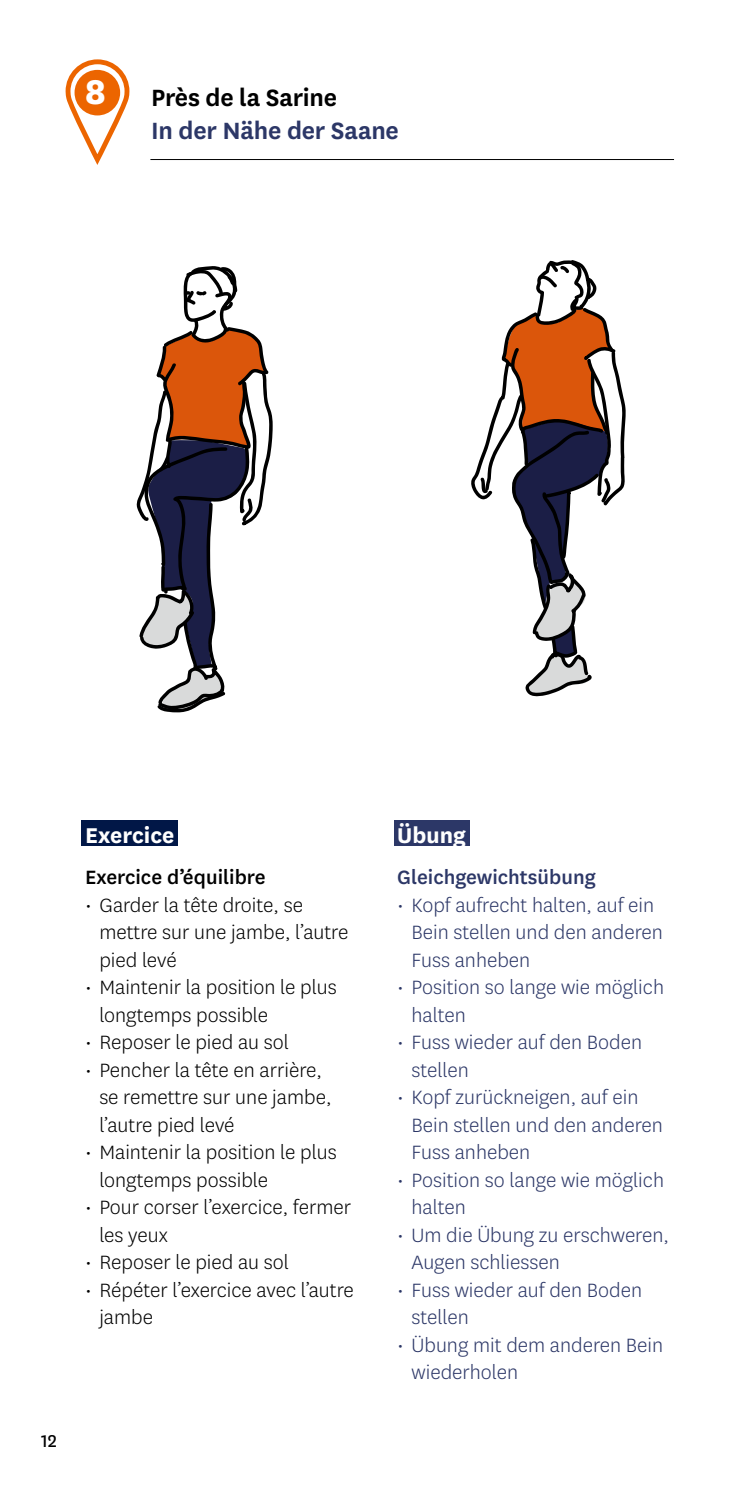
<style>
.page{position:relative;width:745px;height:1489px;background:#fff}
.page>*{position:absolute;margin:0;border:0;box-sizing:border-box;transform-origin:0 0}
.t1{font:800 40px "National Uni Fr";color:#fff}
.t2{font:600 27.5px "National Uni Fr";letter-spacing:-.01em;color:#2c3767}
.t3{font:600 27.5px "National Uni Fr";letter-spacing:-.01em;color:#000}
.t4{font:700 25px "National Uni Fr";color:#fff}
.t5{font:300 22.5px/27.5px "National Uni Fr";color:#2c3767}
.t6{font:300 22.5px/27.5px "National Uni Fr";color:#000}
.t7{font:500 22.5px "National Uni Fr";color:#000}
.t8{font:500 22.5px "National Uni Fr";color:#2c3767}
.t9{font:20px "National Uni Fr";color:#000}
</style>
<div class="page">
<hr style="left:150px;top:159px;width:523px;height:1px;background:#000">
<div style="left:81px;top:820px;width:97px;height:26px;background:#011747"></div>
<div style="left:393px;top:820px;width:76px;height:26px;background:#2c3767"></div>
<svg style="left:65px;top:59px;width:65px;height:105px"></svg>
<div style="left:74px;top:70px;width:46px;height:45px;background:#ec6500;border-radius:50%"></div>
<svg style="left:136px;top:266px;width:136px;height:447px"></svg>
<svg style="left:471px;top:260px;width:154px;height:436px"></svg>
<h1 class="t1" style="left:85px;top:63px;width:23px">8</h1>
<p class="t3" style="left:151px;top:78px;width:187px">Près de la Sarine</p>
<p class="t2" style="left:151px;top:111px;width:249px">In der Nähe der Saane</p>
<p class="t4" style="left:85px;top:817px;width:91px">Exercice</p>
<p class="t7" style="left:85px;top:862px;width:182px">Exercice d’équilibre</p>
<p class="t6" style="left:99px;top:890px;width:250px;text-indent:-14px">• Garder la tête droite, se mettre sur une jambe, l’autre pied levé</p>
<p class="t6" style="left:99px;top:973px;width:239px;text-indent:-14px">• Maintenir la position le plus longtemps possible</p>
<p class="t6" style="left:85px;top:1028px;width:205px">• Reposer le pied au sol</p>
<p class="t6" style="left:99px;top:1055px;width:233px;text-indent:-14px">• Pencher la tête en arrière, se remettre sur une jambe, l’autre pied levé</p>
<p class="t6" style="left:99px;top:1138px;width:239px;text-indent:-14px">• Maintenir la position le plus longtemps possible</p>
<p class="t6" style="left:99px;top:1192px;width:253px;text-indent:-14px">• Pour corser l’exercice, fermer les yeux</p>
<p class="t6" style="left:85px;top:1247px;width:205px">• Reposer le pied au sol</p>
<p class="t6" style="left:99px;top:1275px;width:256px;text-indent:-14px">• Répéter l’exercice avec l’autre jambe</p>
<p class="t9" style="left:41px;top:1427px;width:17px">12</p>
<p class="t4" style="left:397px;top:817px;width:70px">Übung</p>
<p class="t8" style="left:397px;top:862px;width:200px">Gleichgewichtsübung</p>
<p class="t5" style="left:411px;top:890px;width:253px;text-indent:-14px">• Kopf aufrecht halten, auf ein<br>Bein stellen und den anderen<br>Fuss anheben</p>
<p class="t5" style="left:411px;top:973px;width:254px;text-indent:-14px">• Position so lange wie möglich halten</p>
<p class="t5" style="left:411px;top:1028px;width:232px;text-indent:-14px">• Fuss wieder auf den Boden stellen</p>
<p class="t5" style="left:411px;top:1083px;width:253px;text-indent:-14px">• Kopf zurückneigen, auf ein<br>Bein stellen und den anderen<br>Fuss anheben</p>
<p class="t5" style="left:411px;top:1165px;width:254px;text-indent:-14px">• Position so lange wie möglich halten</p>
<p class="t5" style="left:411px;top:1220px;width:259px;text-indent:-14px">• Um die Übung zu erschweren,<br>Augen schliessen</p>
<p class="t5" style="left:411px;top:1275px;width:232px;text-indent:-14px">• Fuss wieder auf den Boden stellen</p>
<p class="t5" style="left:411px;top:1330px;width:253px;text-indent:-14px">• Übung mit dem anderen Bein wiederholen</p>
</div>
